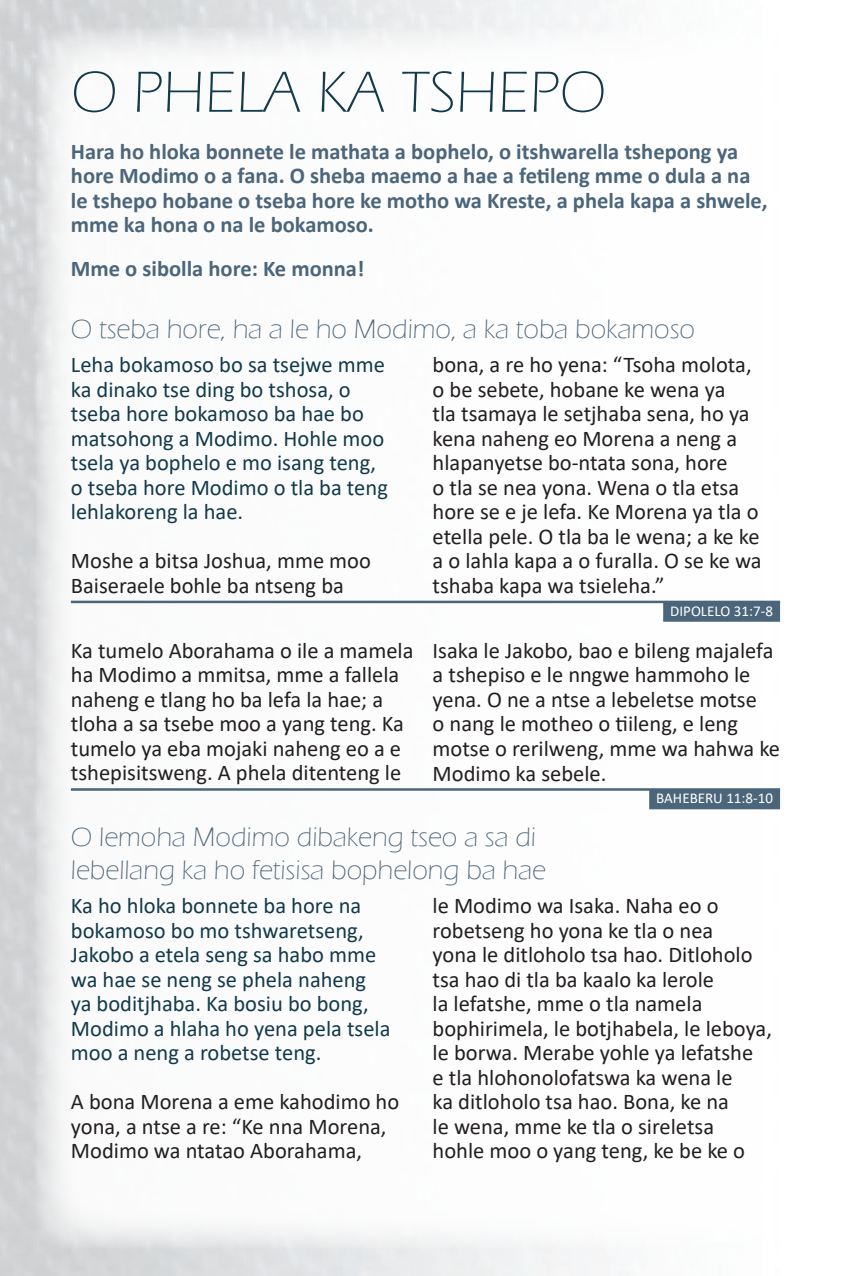
<style>
.page{position:relative;width:851px;height:1276px;background:#fff}
.page>*{position:absolute;margin:0;border:0;box-sizing:border-box;transform-origin:0 0}
.t1{font:300 60px "Eras ITC";color:#133a4c}
.t2{font:300 27.5px/33px "Eras ITC";color:#4b657a}
.t3{font:22.5px/24.5px "Calibri";color:#231f20}
.t4{font:22.5px/24.5px "Calibri";color:#133a4c}
.t5{font:700 22.5px/24.5px "Calibri";color:#4b657a}
.t6{font:15px "Calibri";color:#fff}
</style>
<div class="page">
<hr style="left:71px;top:600px;width:709px;height:3px;background:#4b657a">
<div style="left:663px;top:602px;width:117px;height:20px;background:#4b657a"></div>
<hr style="left:71px;top:788px;width:709px;height:2px;background:#4b657a">
<div style="left:649px;top:789px;width:131px;height:20px;background:#4b657a"></div>
<h1 class="t1" style="left:71px;top:59px;width:536px">O PHELA KA TSHEPO</h1>
<p class="t5" style="left:71px;top:139px;width:698px">Hara ho hloka bonnete le mathata a bophelo, o itshwarella tshepong ya hore Modimo o a fana. O sheba maemo a hae a fetileng mme o dula a na le tshepo hobane o tseba hore ke motho wa Kreste, a phela kapa a shwele, mme ka hona o na le bokamoso.</p>
<p class="t5" style="left:71px;top:256px;width:295px">Mme o sibolla hore: Ke monna!</p>
<p class="t2" style="left:71px;top:313px;width:625px">O tseba hore, ha a le ho Modimo, a ka toba bokamoso</p>
<p class="t4" style="left:71px;top:352px;width:318px">Leha bokamoso bo sa tsejwe mme ka dinako tse ding bo tshosa, o tseba hore bokamoso ba hae bo matsohong a Modimo. Hohle moo tsela ya bophelo e mo isang teng, o tseba hore Modimo o tla ba teng lehlakoreng la hae.</p>
<p class="t3" style="left:71px;top:548px;width:301px">Moshe a bitsa Joshua, mme moo<br>Baiseraele bohle ba ntseng ba</p>
<p class="t3" style="left:432px;top:352px;width:330px">bona, a re ho yena: “Tsoha molota, o be sebete, hobane ke wena ya<br>tla tsamaya le setjhaba sena, ho ya kena naheng eo Morena a neng a hlapanyetse bo-ntata sona, hore<br>o tla se nea yona. Wena o tla etsa hore se e je lefa. Ke Morena ya tla o etella pele. O tla ba le wena; a ke ke a o lahla kapa a o furalla. O se ke wa tshaba kapa wa tsieleha.”</p>
<p class="t6" style="left:670px;top:600px;width:104px">DIPOLELO 31:7-8</p>
<p class="t3" style="left:71px;top:637px;width:344px">Ka tumelo Aborahama o ile a mamela ha Modimo a mmitsa, mme a fallela naheng e tlang ho ba lefa la hae; a tloha a sa tsebe moo a yang teng. Ka tumelo ya eba mojaki naheng eo a e tshepisitsweng. A phela ditenteng le</p>
<p class="t3" style="left:432px;top:637px;width:349px">Isaka le Jakobo, bao e bileng majalefa a tshepiso e le nngwe hammoho le yena. O ne a ntse a lebeletse motse<br>o nang le motheo o tiileng, e leng motse o rerilweng, mme wa hahwa ke<br>Modimo ka sebele.</p>
<p class="t6" style="left:656px;top:788px;width:118px">BAHEBERU 11:8-10</p>
<p class="t2" style="left:71px;top:821px;width:476px">O lemoha Modimo dibakeng tseo a sa di lebellang ka ho fetisisa bophelong ba hae</p>
<p class="t4" style="left:71px;top:892px;width:321px">Ka ho hloka bonnete ba hore na bokamoso bo mo tshwaretseng,<br>Jakobo a etela seng sa habo mme wa hae se neng se phela naheng ya boditjhaba. Ka bosiu bo bong,<br>Modimo a hlaha ho yena pela tsela moo a neng a robetse teng.</p>
<p class="t3" style="left:71px;top:1088px;width:330px">A bona Morena a eme kahodimo ho yona, a ntse a re: “Ke nna Morena,<br>Modimo wa ntatao Aborahama,</p>
<p class="t3" style="left:432px;top:892px;width:341px">le Modimo wa Isaka. Naha eo o robetseng ho yona ke tla o nea<br>yona le ditloholo tsa hao. Ditloholo tsa hao di tla ba kaalo ka lerole<br>la lefatshe, mme o tla namela bophirimela, le botjhabela, le leboya, le borwa. Merabe yohle ya lefatshe<br>e tla hlohonolofatswa ka wena le<br>ka ditloholo tsa hao. Bona, ke na<br>le wena, mme ke tla o sireletsa<br>hohle moo o yang teng, ke be ke o</p>
</div>
